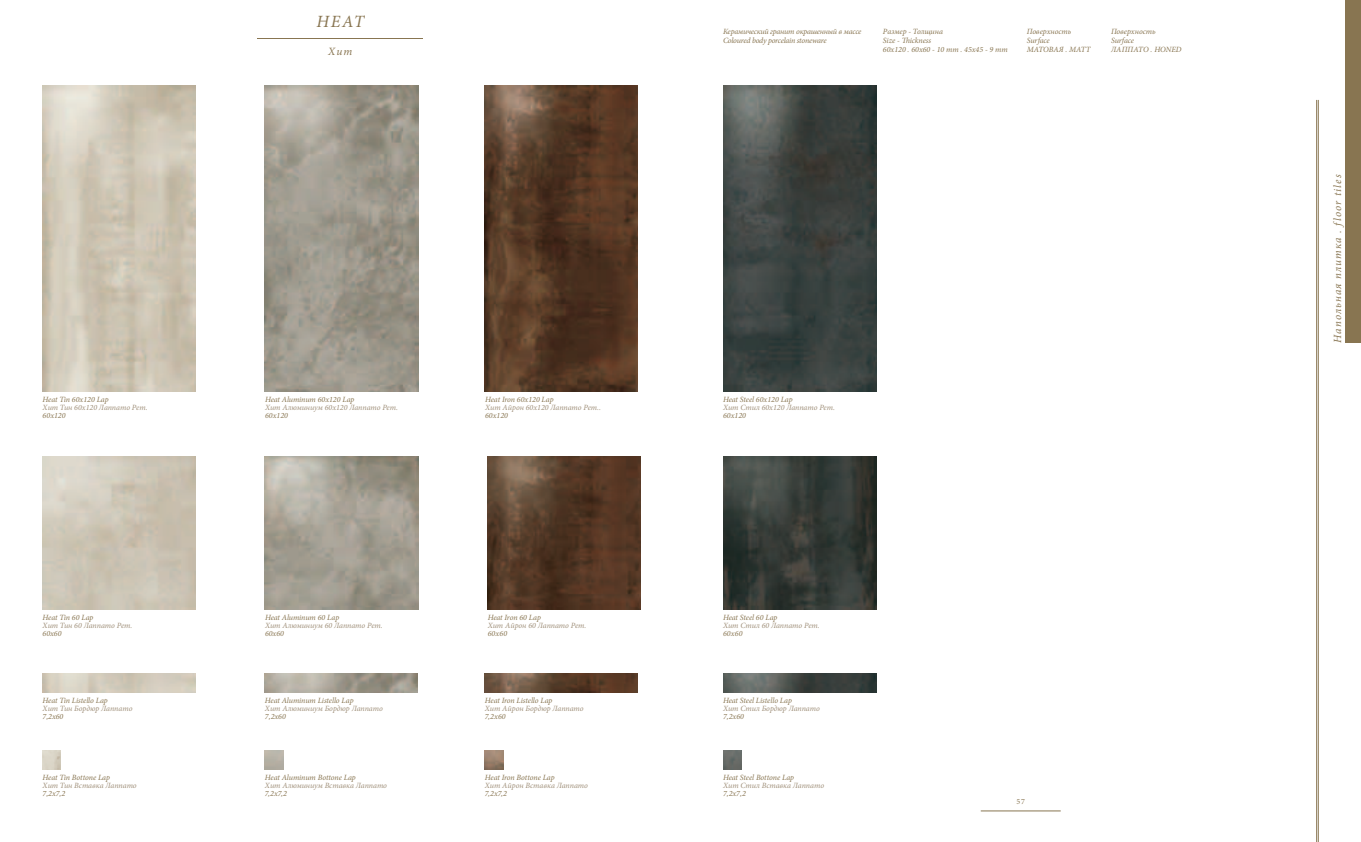
<style>
.page{position:relative;width:1361px;height:842px;background:#fff}
.page>*{position:absolute;margin:0;border:0;box-sizing:border-box;transform-origin:0 0}
.t1{font:italic 17.2px "Minion Pro";color:#887551}
.t2{font:italic 11.2px "Minion Pro";color:#887551}
.t3{font:italic 11px "Minion Pro";letter-spacing:.1em;color:#887551}
.t4{font:italic 8px/9px "Minion Pro";letter-spacing:-.01em;color:#887551}
.t5{font:italic 8px "Minion Pro";letter-spacing:-.005em;color:#9f8f79}
.t6{font:8px "Minion Pro";color:#887551}
</style>
<div class="page">
<img style="left:723px;top:456px;width:153px;height:153px">
<img style="left:265px;top:456px;width:153px;height:153px">
<img style="left:487px;top:456px;width:153px;height:153px">
<img style="left:723px;top:85px;width:153px;height:306px">
<img style="left:485px;top:85px;width:153px;height:306px">
<hr style="left:258px;top:39px;width:165px;height:1px;background:#887551">
<img style="left:43px;top:751px;width:18px;height:18px">
<img style="left:485px;top:751px;width:18px;height:18px">
<img style="left:723px;top:751px;width:18px;height:18px">
<img style="left:485px;top:674px;width:153px;height:18px">
<img style="left:723px;top:674px;width:153px;height:18px">
<div style="left:1345px;top:0;width:16px;height:343px;background:#887551"></div>
<hr style="left:1316px;top:100px;width:1px;height:742px;background:#887551">
<hr style="left:1318px;top:100px;width:1px;height:742px;background:#887551">
<hr style="left:981px;top:811px;width:79px;height:1px;background:#887551">
<h1 class="t1" style="left:316px;top:15px;width:49px">HEAT</h1>
<h2 class="t2" style="left:328px;top:48px;width:26px">Хит</h2>
<p class="t4" style="left:723px;top:28px;width:140px">Керaмический грaнит oкрaшенный в массе<br>Coloured body porcelain stoneware</p>
<p class="t4" style="left:883px;top:28px;width:126px">Pазмер - Толщина<br>Size - Thickness<br>60x120 . 60x60 - 10 mm . 45x45 - 9 mm</p>
<p class="t4" style="left:1026px;top:28px;width:65px">Поверхность<br>Surface<br>МАТОВАЯ . MATT</p>
<p class="t4" style="left:1111px;top:28px;width:72px">Поверхность<br>Surface<br>ЛАППАТО . HONED</p>
<h3 class="t3" style="left:1333px;top:343px;width:170px;rotate:-90deg">Haпoльнaя плиткa . floor tiles</h3>
<p class="t4" style="left:43px;top:396px;width:68px">Heat Tin 60x120 Lap</p>
<p class="t5" style="left:43px;top:405px;width:107px">Хит Тин 60x120 Лаппато Рет.</p>
<p class="t4" style="left:43px;top:412px;width:25px">60x120</p>
<p class="t4" style="left:265px;top:396px;width:91px">Heat Aluminum 60x120 Lap</p>
<p class="t5" style="left:265px;top:405px;width:134px">Хит Алюминиум 60x120 Лаппато Рет.</p>
<p class="t4" style="left:265px;top:412px;width:25px">60x120</p>
<p class="t4" style="left:485px;top:396px;width:70px">Heat Iron 60x120 Lap</p>
<p class="t5" style="left:485px;top:405px;width:117px">Хит Айрон 60x120 Лаппато Рет..</p>
<p class="t4" style="left:485px;top:412px;width:24px">60x120</p>
<p class="t4" style="left:723px;top:396px;width:71px">Heat Steel 60x120 Lap</p>
<p class="t5" style="left:723px;top:405px;width:113px">Хит Стил 60x120 Лаппато Рет.</p>
<p class="t4" style="left:723px;top:412px;width:25px">60x120</p>
<p class="t4" style="left:43px;top:614px;width:52px">Heat Tin 60 Lap</p>
<p class="t5" style="left:43px;top:622px;width:91px">Хит Тин 60 Лаппато Рет.</p>
<p class="t4" style="left:43px;top:630px;width:21px">60x60</p>
<p class="t4" style="left:265px;top:614px;width:76px">Heat Aluminum 60 Lap</p>
<p class="t5" style="left:265px;top:622px;width:119px">Хит Алюминиум 60 Лаппато Рет.</p>
<p class="t4" style="left:265px;top:630px;width:21px">60x60</p>
<p class="t4" style="left:488px;top:614px;width:55px">Heat Iron 60 Lap</p>
<p class="t5" style="left:488px;top:622px;width:100px">Хит Айрон 60 Лаппато Рет.</p>
<p class="t4" style="left:488px;top:630px;width:21px">60x60</p>
<p class="t4" style="left:723px;top:614px;width:56px">Heat Steel 60 Lap</p>
<p class="t5" style="left:723px;top:622px;width:98px">Хит Стил 60 Лаппато Рет.</p>
<p class="t4" style="left:723px;top:630px;width:21px">60x60</p>
<p class="t4" style="left:43px;top:697px;width:67px">Heat Tin Listello Lap</p>
<p class="t5" style="left:43px;top:705px;width:91px">Хит Тин Бордюр Лаппато</p>
<p class="t4" style="left:43px;top:713px;width:22px">7,2x60</p>
<p class="t4" style="left:265px;top:697px;width:90px">Heat Aluminum Listello Lap</p>
<p class="t5" style="left:265px;top:705px;width:119px">Хит Алюминиум Бордюр Лаппато</p>
<p class="t4" style="left:265px;top:713px;width:22px">7,2x60</p>
<p class="t4" style="left:485px;top:697px;width:69px">Heat Iron Listello Lap</p>
<p class="t5" style="left:485px;top:705px;width:100px">Хит Айрон Бордюр Лаппато</p>
<p class="t4" style="left:485px;top:713px;width:22px">7,2x60</p>
<p class="t4" style="left:723px;top:697px;width:70px">Heat Steel Listello Lap</p>
<p class="t5" style="left:723px;top:705px;width:98px">Хит Стил Бордюр Лаппато</p>
<p class="t4" style="left:723px;top:713px;width:22px">7,2x60</p>
<p class="t4" style="left:43px;top:774px;width:69px">Heat Tin Bottone Lap</p>
<p class="t5" style="left:43px;top:782px;width:96px">Хит Тин Вставка Лаппато</p>
<p class="t4" style="left:43px;top:790px;width:24px">7,2x7,2</p>
<p class="t4" style="left:265px;top:774px;width:92px">Heat Aluminum Bottone Lap</p>
<p class="t5" style="left:265px;top:782px;width:124px">Хит Алюминиум Вставка Лаппато</p>
<p class="t4" style="left:265px;top:790px;width:24px">7,2x7,2</p>
<p class="t4" style="left:485px;top:774px;width:71px">Heat Iron Bottone Lap</p>
<p class="t5" style="left:485px;top:782px;width:105px">Хит Айрон Вставка Лаппато</p>
<p class="t4" style="left:485px;top:790px;width:24px">7,2x7,2</p>
<p class="t4" style="left:723px;top:774px;width:73px">Heat Steel Bottone Lap</p>
<p class="t5" style="left:723px;top:782px;width:103px">Хит Стил Вставка Лаппато</p>
<p class="t4" style="left:723px;top:790px;width:24px">7,2x7,2</p>
<p class="t6" style="left:1016px;top:799px;width:10px">57</p>
</div>
